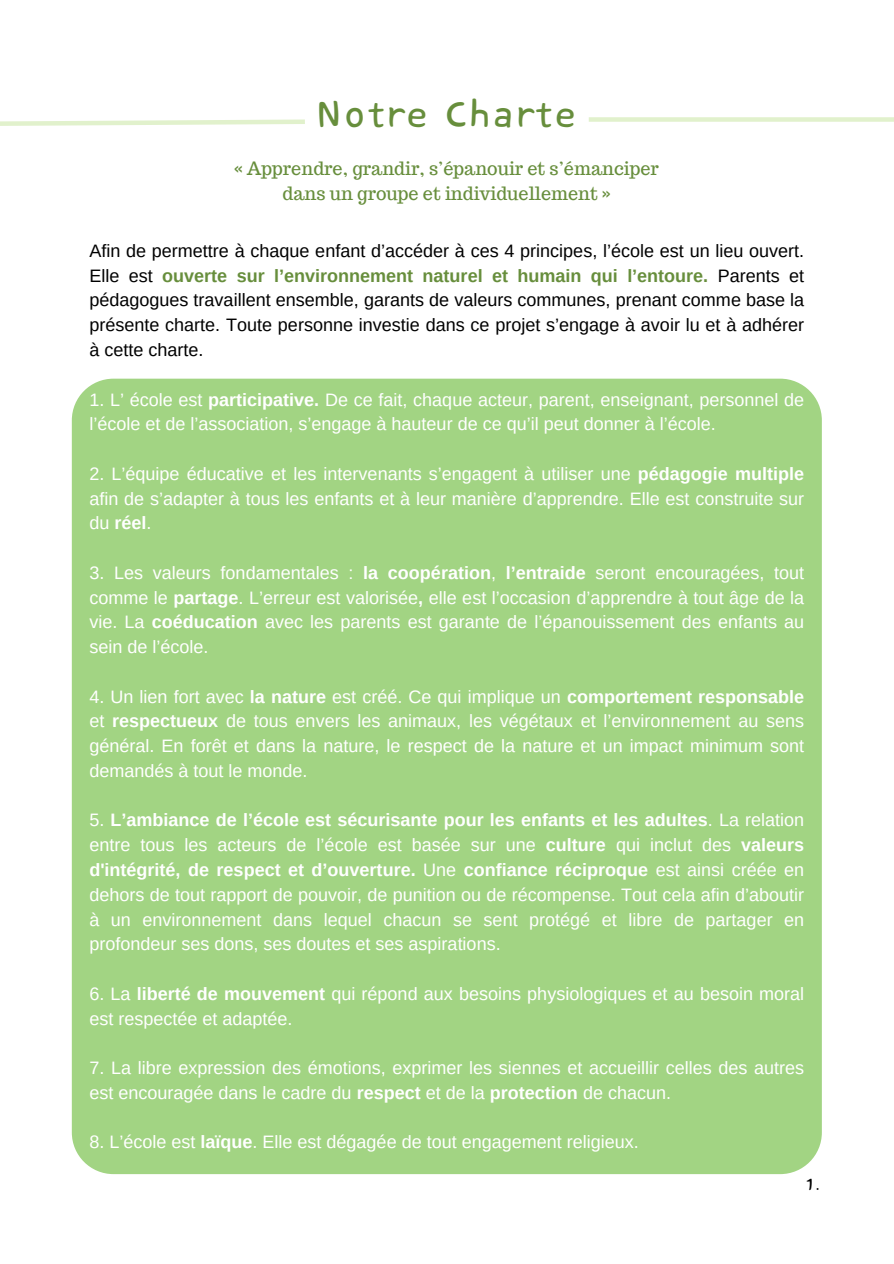
<style>
.page{position:relative;width:894px;height:1264px;background:#fff}
.page>*{position:absolute;margin:0;border:0;box-sizing:border-box;transform-origin:0 0}
.t1{font:47.25px "Core Bandi Face";color:#678e3c}
.t2{font:21px "Core Bandi Face";color:#000}
.t3{font:18px/24.8px "Arimo";color:#fff;text-align:justify}
.t4{font:18px/24.8px "Arimo";color:#000;text-align:justify}
.t5{font:18px "Trocchi";color:#678e3c}
.s1{font-weight:700;color:#678e3c}
.s2{font-weight:700}
</style>
<div class="page">
<div style="left:72px;top:378px;width:749px;height:796px;background:#a2d483;border-radius:42px"></div>
<div style="left:588px;top:117px;width:305px;height:5px;background:#e1f1cc"></div>
<svg style="left:0;top:119px;width:305px;height:7px"></svg>
<p class="t1" style="left:316px;top:89px;width:263px">Notre Charte</p>
<p class="t5" style="left:234px;top:157px;width:426px">« Apprendre, grandir, s’épanouir et s’émanciper</p>
<p class="t5" style="left:282px;top:181px;width:329px">dans un groupe et individuellement »</p>
<h1 class="t4" style="left:89px;top:238px;width:716px">Afin de permettre à chaque enfant d’accéder à ces 4 principes, l’école est un lieu ouvert.<br>Elle est <span class="s1">ouverte sur l’environnement naturel et humain qui l’entoure.</span> Parents et pédagogues travaillent ensemble, garants de valeurs communes, prenant comme base la présente charte. Toute personne investie dans ce projet s’engage à avoir lu et à adhérer à cette charte.</h1>
<p class="t3" style="left:89px;top:387px;width:716px">1. L’ école est <span class="s2">participative.</span> De ce fait, chaque acteur, parent, enseignant, personnel de l’école et de l’association, s’engage à hauteur de ce qu’il peut donner à l’école.</p>
<p class="t3" style="left:89px;top:461px;width:716px">2. L’équipe éducative et les intervenants s’engagent à utiliser une <span class="s2">pédagogie multiple </span>afin de s’adapter à tous les enfants et à leur manière d’apprendre. Elle est construite sur du <span class="s2">réel</span>.</p>
<p class="t3" style="left:89px;top:560px;width:716px">3. Les valeurs fondamentales : <span class="s2">la coopération</span>, <span class="s2">l’entraide</span> seront encouragées, tout comme le <span class="s2">partage</span>. L’erreur est valorisée<span class="s2">,</span> elle est l’occasion d’apprendre à tout âge de la vie. La <span class="s2">coéducation</span> avec les parents est garante de l’épanouissement des enfants au sein de l’école.</p>
<p class="t3" style="left:89px;top:684px;width:716px">4. Un lien fort avec <span class="s2">la nature</span> est créé. Ce qui implique un <span class="s2">comportement responsable </span>et <span class="s2">respectueux</span> de tous envers les animaux, les végétaux et l’environnement au sens général. En forêt et dans la nature, le respect de la nature et un impact minimum sont demandés à tout le monde.</p>
<p class="t3" style="left:89px;top:807px;width:716px">5. <span class="s2">L’ambiance de l’école est sécurisante pour les enfants et les adultes</span>. La relation entre tous les acteurs de l’école est basée sur une <span class="s2">culture</span> qui inclut des <span class="s2">valeurs d'intégrité, de respect et d’ouverture.</span> Une <span class="s2">confiance réciproque</span> est ainsi créée en dehors de tout rapport de pouvoir, de punition ou de récompense. Tout cela afin d’aboutir à un environnement dans lequel chacun se sent protégé et libre de partager en profondeur ses dons, ses doutes et ses aspirations.</p>
<p class="t3" style="left:89px;top:981px;width:716px">6. La <span class="s2">liberté de mouvement</span> qui répond aux besoins physiologiques et au besoin moral est respectée et adaptée.</p>
<p class="t3" style="left:89px;top:1055px;width:716px">7. La libre expression des émotions, exprimer les siennes et accueillir celles des autres est encouragée dans le cadre du <span class="s2">respect</span> et de la <span class="s2">protection</span> de chacun.</p>
<p class="t3" style="left:89px;top:1129px;width:551px">8. L’école est <span class="s2">laïque</span>. Elle est dégagée de tout engagement religieux.</p>
<h2 class="t2" style="left:804px;top:1173px;width:17px">1.</h2>
</div>
